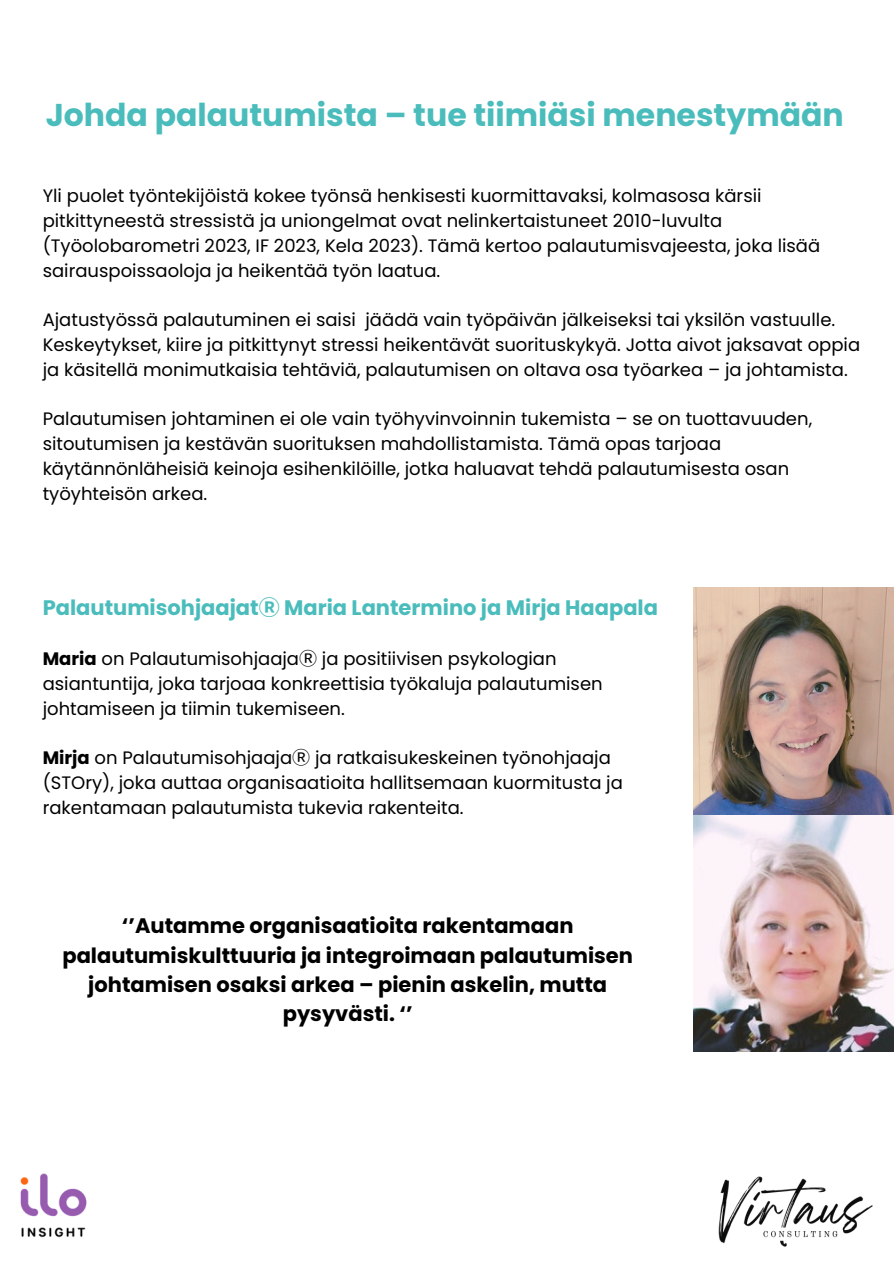
<style>
.page{position:relative;width:894px;height:1264px;background:#fff}
.page>*{position:absolute;margin:0;border:0;box-sizing:border-box;transform-origin:0 0}
.t1{font:700 31.5px "Poppins";color:#4abcbc}
.t2{font:700 21px/29.2px "Poppins";color:#000;text-align:center}
.t3{font:700 21px "Poppins";color:#4abcbc}
.t4{font:18px/24.8px "Poppins";color:#000}
.s1{font-family:"Noto Sans CJ Ksc"}
.s2{font-weight:700}
</style>
<div class="page">
<img style="left:20px;top:1173px;width:67px;height:65px">
<img style="left:693px;top:588px;width:199px;height:227px">
<img style="left:693px;top:815px;width:199px;height:236px">
<img style="left:718px;top:1176px;width:155px;height:71px">
<h1 class="t1" style="left:46px;top:93px;width:799px">Johda palautumista – tue tiimiäsi menestymään</h1>
<p class="t4" style="left:43px;top:184px;width:778px">Yli puolet työntekijöistä kokee työnsä henkisesti kuormittavaksi, kolmasosa kärsii pitkittyneestä stressistä ja uniongelmat ovat nelinkertaistuneet 2010-luvulta (Työolobarometri 2023, IF 2023, Kela 2023). Tämä kertoo palautumisvajeesta, joka lisää sairauspoissaoloja ja heikentää työn laatua.</p>
<p class="t4" style="left:43px;top:307px;width:818px">Ajatustyössä palautuminen ei saisi jäädä vain työpäivän jälkeiseksi tai yksilön vastuulle.<br>Keskeytykset, kiire ja pitkittynyt stressi heikentävät suorituskykyä. Jotta aivot jaksavat oppia ja käsitellä monimutkaisia tehtäviä, palautumisen on oltava osa työarkea – ja johtamista.</p>
<p class="t4" style="left:43px;top:406px;width:770px">Palautumisen johtaminen ei ole vain työhyvinvoinnin tukemista – se on tuottavuuden, sitoutumisen ja kestävän suorituksen mahdollistamista. Tämä opas tarjoaa käytännönläheisiä keinoja esihenkilöille, jotka haluavat tehdä palautumisesta osan työyhteisön arkea.</p>
<h2 class="t3" style="left:43px;top:592px;width:616px">Palautumisohjaajat<span class="s1">Ⓡ</span> Maria Lantermino ja Mirja Haapala</h2>
<p class="t4" style="left:43px;top:646px;width:561px"><span class="s2">Maria</span> on Palautumisohjaaja<span class="s1">Ⓡ</span> ja positiivisen psykologian asiantuntija, joka tarjoaa konkreettisia työkaluja palautumisen johtamiseen ja tiimin tukemiseen.</p>
<p class="t4" style="left:43px;top:745px;width:581px"><span class="s2">Mirja</span> on Palautumisohjaaja<span class="s1">Ⓡ</span> ja ratkaisukeskeinen työnohjaaja (STOry), joka auttaa organisaatioita hallitsemaan kuormitusta ja rakentamaan palautumista tukevia rakenteita.</p>
<h2 class="t2" style="left:62px;top:911px;width:572px">‘’Autamme organisaatioita rakentamaan palautumiskulttuuria ja integroimaan palautumisen johtamisen osaksi arkea – pienin askelin, mutta pysyvästi. ‘’</h2>
</div>
